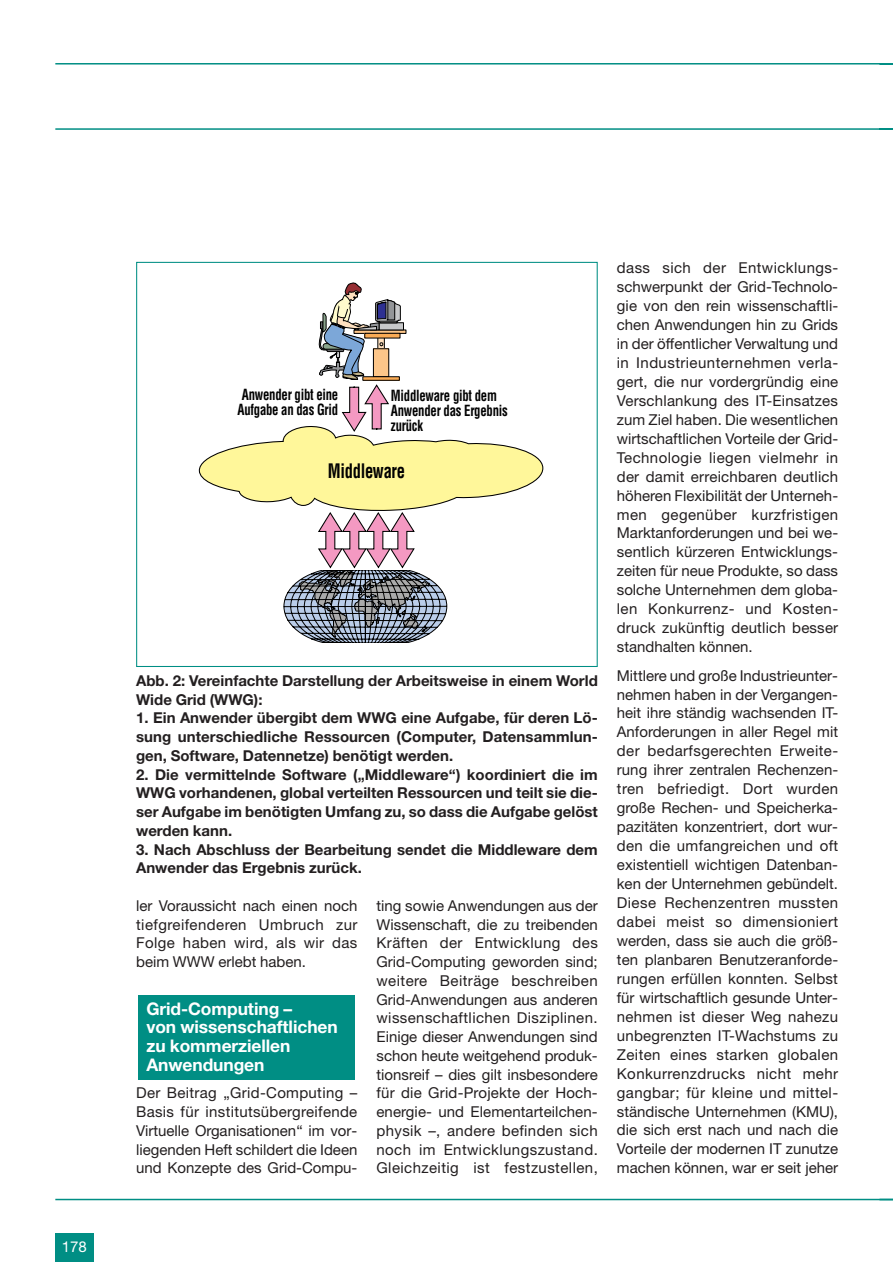
<style>
.page{position:relative;width:893px;height:1262px;background:#fff}
.page>*{position:absolute;margin:0;border:0;box-sizing:border-box;transform-origin:0 0}
.t1{font:700 condensed 19.5px "Helvetica";letter-spacing:-.02em;color:#000;scale:.85 1}
.t2{font:700 17.4px/18.8px "Helvetica Neue";letter-spacing:-.005em;color:#fff}
.t3{font:15px/18.9px "Helvetica Neue";color:#231f20;text-align:justify}
.t4{font:700 15px/18.8px "Helvetica Neue";color:#231f20}
.t5{font:700 condensed 15px/15px "Helvetica";letter-spacing:-.02em;color:#000;scale:.85 1}
.t6{font:15px "Helvetica Neue";color:#fff}
</style>
<div class="page">
<div style="left:138px;top:995px;width:216px;height:84px;background:#008e84"></div>
<hr style="left:55px;top:63px;width:837px;height:1px;background:#008e84">
<hr style="left:55px;top:128px;width:837px;height:2px;background:#008e84">
<hr style="left:55px;top:1198px;width:837px;height:2px;background:#008e84">
<div style="left:55px;top:1233px;width:39px;height:29px;background:#008e84"></div>
<svg style="left:199px;top:282px;width:345px;height:361px"></svg>
<p class="t6" style="left:62px;top:1241px;width:27px">178</p>
<p class="t5" style="left:238px;top:388px;width:120px">Anwender gibt eine<br>Aufgabe an das Grid</p>
<p class="t5" style="left:391px;top:389px;width:139px">Middleware gibt dem<br>Anwender das Ergebnis zurück</p>
<h1 class="t1" style="left:328px;top:463px;width:92px">Middleware</h1>
<p class="t4" style="left:136px;top:672px;width:463px">Abb. 2: Vereinfachte Darstellung der Arbeitsweise in einem World<br>Wide Grid (WWG):</p>
<p class="t4" style="left:136px;top:710px;width:463px;text-align:justify">1. Ein Anwender übergibt dem WWG eine Aufgabe, für deren Lö&shy;sung unterschiedliche Ressourcen (Computer, Datensammlun&shy;gen, Software, Datennetze) benötigt werden.</p>
<p class="t4" style="left:136px;top:766px;width:463px;text-align:justify">2. Die vermittelnde Software („Middleware“) koordiniert die im WWG vorhandenen, global verteilten Ressourcen und teilt sie die&shy;ser Aufgabe im benötigten Umfang zu, so dass die Aufgabe gelöst werden kann.</p>
<p class="t4" style="left:136px;top:841px;width:463px">3. Nach Abschluss der Bearbeitung sendet die Middleware dem<br>Anwender das Ergebnis zurück.</p>
<p class="t3" style="left:136px;top:897px;width:223px">ler Voraussicht nach einen noch tiefgreifenderen Umbruch zur Folge haben wird, als wir das beim WWW erlebt haben.</p>
<p class="t2" style="left:146px;top:1000px;width:193px">Grid-Computing –<br>von wissenschaftlichen zu kommerziellen<br>Anwendungen</p>
<p class="t3" style="left:136px;top:1085px;width:223px">Der Beitrag „Grid-Computing – Basis für institutsübergreifende Virtuelle Organisationen“ im vor&shy;liegenden Heft schildert die Ideen und Konzepte des Grid-Compu-</p>
<p class="t3" style="left:376px;top:897px;width:223px">ting sowie Anwendungen aus der Wissenschaft, die zu treibenden Kräften der Entwicklung des Grid-Computing geworden sind; weitere Beiträge beschreiben Grid-Anwendungen aus anderen wissenschaftlichen Disziplinen.<br>Einige dieser Anwendungen sind schon heute weitgehend produk&shy;tionsreif – dies gilt insbesondere für die Grid-Projekte der Hoch&shy;energie- und Elementarteilchen&shy;physik –, andere befinden sich noch im Entwicklungszustand.<br>Gleichzeitig ist festzustellen,</p>
<p class="t3" style="left:617px;top:260px;width:223px">dass sich der Entwicklungs&shy;schwerpunkt der Grid-Technolo&shy;gie von den rein wissenschaftli&shy;chen Anwendungen hin zu Grids in der öffentlicher Verwaltung und in Industrieunternehmen verla&shy;gert, die nur vordergründig eine Verschlankung des IT-Einsatzes zum Ziel haben. Die wesentlichen wirtschaftlichen Vorteile der Grid-Technologie liegen vielmehr in der damit erreichbaren deutlich höheren Flexibilität der Unterneh&shy;men gegenüber kurzfristigen Marktanforderungen und bei we&shy;sentlich kürzeren Entwicklungs&shy;zeiten für neue Produkte, so dass solche Unternehmen dem globa&shy;len Konkurrenz- und Kosten&shy;druck zukünftig deutlich besser standhalten können.</p>
<p class="t3" style="left:617px;top:667px;width:223px">Mittlere und große Industrieunter&shy;nehmen haben in der Vergangen&shy;heit ihre ständig wachsenden IT-Anforderungen in aller Regel mit der bedarfsgerechten Erweite&shy;rung ihrer zentralen Rechenzen&shy;tren befriedigt. Dort wurden große Rechen- und Speicherka&shy;pazitäten konzentriert, dort wur&shy;den die umfangreichen und oft existentiell wichtigen Datenban&shy;ken der Unternehmen gebündelt.<br>Diese Rechenzentren mussten dabei meist so dimensioniert werden, dass sie auch die größ&shy;ten planbaren Benutzeranforde&shy;rungen erfüllen konnten. Selbst für wirtschaftlich gesunde Unter&shy;nehmen ist dieser Weg nahezu unbegrenzten IT-Wachstums zu Zeiten eines starken globalen Konkurrenzdrucks nicht mehr gangbar; für kleine und mittel&shy;ständische Unternehmen (KMU), die sich erst nach und nach die Vorteile der modernen IT zunutze machen können, war er seit jeher</p>
</div>
